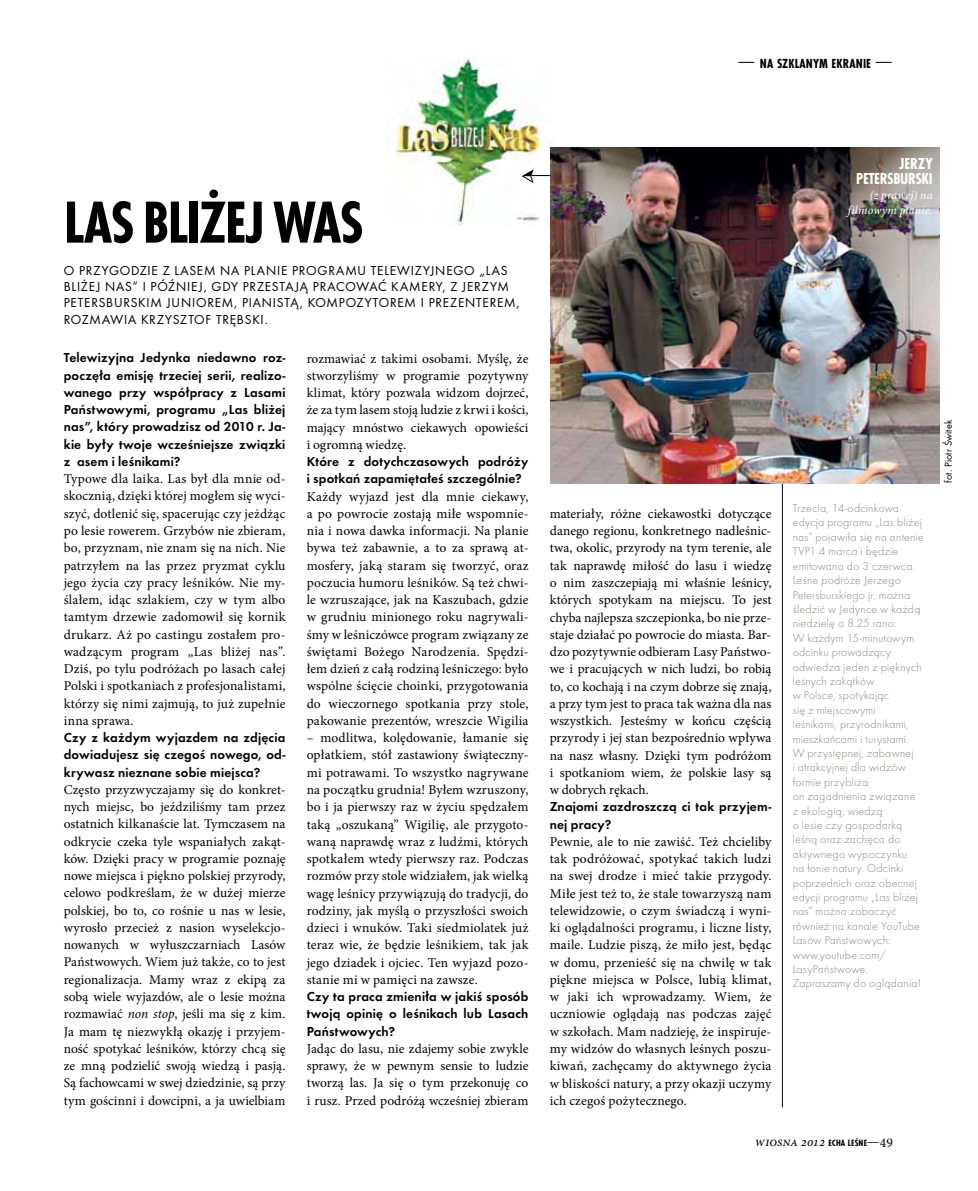
<style>
.page{position:relative;width:978px;height:1191px;background:#fff}
.page>*{position:absolute;margin:0;border:0;box-sizing:border-box;transform-origin:0 0}
.t1{font:700 61.5px "Futura Con";letter-spacing:-.03em;color:#000}
.t2{font:23.55px "Minion Pro";color:#000}
.t3{font:700 16.5px/15.8px "Futura Con";letter-spacing:-.015em;color:#fff;text-align:right}
.t4{font:700 13.65px "Futura Con";letter-spacing:.005em;color:#000}
.t5{font:13.5px/17.2px "Minion Pro";letter-spacing:.005em;color:#000;text-align:justify}
.t6{font:13.5px/17.2px "Futura Dem";letter-spacing:.01em;color:#000;text-align:justify}
.t7{font:13.5px/16.2px "Futura Boo";letter-spacing:.06em;color:#000}
.t8{font:italic 13.5px "Minion Pro";letter-spacing:-.005em;color:#000}
.t9{font:300 12px/14.4px "Futura";letter-spacing:.015em;color:#8e857b}
.t10{font:italic 12px/15px "Minion Pro";letter-spacing:.015em;color:#fff;text-align:right}
.t11{font:10.5px "Futura Boo";color:#000}
.s1{font-family:"Minion Pro";font-weight:400;font-size:19.5px}
.s2{font-style:italic}
.s3{font-family:"Futura Con";font-weight:700;font-style:normal;font-size:9.45px}
.s4{font-style:normal}
</style>
<div class="page">
<img style="left:393px;top:57px;width:161px;height:169px">
<svg style="left:531px;top:175px;width:252px;height:933px"></svg>
<img style="left:551px;top:148px;width:388px;height:335px">
<p class="t4" style="left:737px;top:55px;width:157px"><span class="s1">—</span> NA SZKLANYM EKRANIE <span class="s1">—</span></p>
<h2 class="t2" style="left:534px;top:193px;width:15px;rotate:-180deg">➢</h2>
<h1 class="t1" style="left:64px;top:187px;width:301px">LAS BLIŻEJ WAS</h1>
<p class="t7" style="left:64px;top:262px;width:457px">O PRZYGODZIE Z LASEM NA PLANIE PROGRAMU TELEWIZYJNEGO „LAS BLIŻEJ NAS” I PÓŹNIEJ, GDY PRZESTAJĄ PRACOWAĆ KAMERY, Z JERZYM PETERSBURSKIM JUNIOREM, PIANISTĄ, KOMPOZYTOREM I PREZENTEREM, ROZMAWIA KRZYSZTOF TRĘBSKI.</p>
<p class="t6" style="left:64px;top:348px;width:223px">Telewizyjna Jedynka niedawno roz&shy;poczęła emisję trzeciej serii, realizo&shy;wanego przy współpracy z Lasami Państwowymi, programu „Las bliżej nas”, który prowadzisz od 2010 r. Ja&shy;kie były twoje wcześniejsze związki z asem i leśnikami?</p>
<p class="t5" style="left:64px;top:470px;width:223px">Typowe dla laika. Las był dla mnie od&shy;skocznią, dzięki której mogłem się wyci&shy;szyć, dotlenić się, spacerując czy jeżdżąc po lesie rowerem. Grzybów nie zbieram, bo, przyznam, nie znam się na nich. Nie patrzyłem na las przez pryzmat cyklu jego życia czy pracy leśników. Nie my&shy;ślałem, idąc szlakiem, czy w tym albo tamtym drzewie zadomowił się kornik drukarz. Aż po castingu zostałem pro&shy;wadzącym program „Las bliżej nas”.<br>Dziś, po tylu podróżach po lasach całej Polski i spotkaniach z profesjonalistami, którzy się nimi zajmują, to już zupełnie inna sprawa.</p>
<p class="t6" style="left:64px;top:728px;width:223px">Czy z każdym wyjazdem na zdjęcia dowiadujesz się czegoś nowego, od&shy;krywasz nieznane sobie miejsca?</p>
<p class="t5" style="left:64px;top:781px;width:223px">Często przyzwyczajamy się do konkret&shy;nych miejsc, bo jeździliśmy tam przez ostatnich kilkanaście lat. Tymczasem na odkrycie czeka tyle wspaniałych zakąt&shy;ków. Dzięki pracy w programie poznaję nowe miejsca i piękno polskiej przyrody, celowo podkreślam, że w dużej mierze polskiej, bo to, co rośnie u nas w lesie, wyrosło przecież z nasion wyselekcjo&shy;nowanych w wyłuszczarniach Lasów Państwowych. Wiem już także, co to jest regionalizacja. Mamy wraz z ekipą za sobą wiele wyjazdów, ale o lesie można rozmawiać <span class="s2">non stop</span>, jeśli ma się z kim.<br>Ja mam tę niezwykłą okazję i przyjem&shy;ność spotykać leśników, którzy chcą się ze mną podzielić swoją wiedzą i pasją.<br>Są fachowcami w swej dziedzinie, są przy tym gościnni i dowcipni, a ja uwielbiam</p>
<p class="t5" style="left:307px;top:350px;width:223px">rozmawiać z takimi osobami. Myślę, że stworzyliśmy w programie pozytywny klimat, który pozwala widzom dojrzeć, że za tym lasem stoją ludzie z krwi i kości, mający mnóstwo ciekawych opowieści i ogromną wiedzę.</p>
<p class="t6" style="left:307px;top:452px;width:223px">Które z dotychczasowych podróży i spotkań zapamiętałeś szczególnie?</p>
<p class="t5" style="left:307px;top:488px;width:223px">Każdy wyjazd jest dla mnie ciekawy, a po powrocie zostają miłe wspomnie&shy;nia i nowa dawka informacji. Na planie bywa też zabawnie, a to za sprawą at&shy;mosfery, jaką staram się tworzyć, oraz poczucia humoru leśników. Są też chwi&shy;le wzruszające, jak na Kaszubach, gdzie w grudniu minionego roku nagrywali&shy;śmy w leśniczówce program związany ze świętami Bożego Narodzenia. Spędzi&shy;łem dzień z całą rodziną leśniczego: było wspólne ścięcie choinki, przygotowania do wieczornego spotkania przy stole, pakowanie prezentów, wreszcie Wigilia</p>
<p class="t5" style="left:307px;top:729px;width:223px">– modlitwa, kolędowanie, łamanie się opłatkiem, stół zastawiony świąteczny&shy;mi potrawami. To wszystko nagrywane na początku grudnia! Byłem wzruszony, bo i ja pierwszy raz w życiu spędzałem taką „oszukaną” Wigilię, ale przygoto&shy;waną naprawdę wraz z ludźmi, których spotkałem wtedy pierwszy raz. Podczas rozmów przy stole widziałem, jak wielką wagę leśnicy przywiązują do tradycji, do rodziny, jak myślą o przyszłości swoich dzieci i wnuków. Taki siedmiolatek już teraz wie, że będzie leśnikiem, tak jak jego dziadek i ojciec. Ten wyjazd pozo&shy;stanie mi w pamięci na zawsze.</p>
<p class="t6" style="left:307px;top:987px;width:223px">Czy ta praca zmieniła w jakiś sposób twoją opinię o leśnikach lub Lasach Państwowych?</p>
<p class="t5" style="left:307px;top:1040px;width:223px">Jadąc do lasu, nie zdajemy sobie zwykle sprawy, że w pewnym sensie to ludzie tworzą las. Ja się o tym przekonuję co i rusz. Przed podróżą wcześniej zbieram</p>
<p class="t3" style="left:856px;top:155px;width:78px">JERZY<br>PETERSBURSKI</p>
<p class="t10" style="left:848px;top:188px;width:86px">(z prawej) na filmowym planie.</p>
<p class="t5" style="left:550px;top:505px;width:223px">materiały, różne ciekawostki dotyczące danego regionu, konkretnego nadleśnic&shy;twa, okolic, przyrody na tym terenie, ale tak naprawdę miłość do lasu i wiedzę o nim zaszczepiają mi właśnie leśnicy, których spotykam na miejscu. To jest chyba najlepsza szczepionka, bo nie prze&shy;staje działać po powrocie do miasta. Bar&shy;dzo pozytywnie odbieram Lasy Państwo&shy;we i pracujących w nich ludzi, bo robią to, co kochają i na czym dobrze się znają, a przy tym jest to praca tak ważna dla nas wszystkich. Jesteśmy w końcu częścią przyrody i jej stan bezpośrednio wpływa na nasz własny. Dzięki tym podróżom i spotkaniom wiem, że polskie lasy są w dobrych rękach.</p>
<p class="t6" style="left:550px;top:797px;width:223px">Znajomi zazdroszczą ci tak przyjem&shy;nej pracy?</p>
<p class="t5" style="left:550px;top:833px;width:223px">Pewnie, ale to nie zawiść. Też chcieliby tak podróżować, spotykać takich ludzi na swej drodze i mieć takie przygody.<br>Miłe jest też to, że stale towarzyszą nam telewidzowie, o czym świadczą i wyni&shy;ki oglądalności programu, i liczne listy, maile. Ludzie piszą, że miło jest, będąc w domu, przenieść się na chwilę w tak piękne miejsca w Polsce, lubią klimat, w jaki ich wprowadzamy. Wiem, że uczniowie oglądają nas podczas zajęć w szkołach. Mam nadzieję, że inspiruje&shy;my widzów do własnych leśnych poszu&shy;kiwań, zachęcamy do aktywnego życia w bliskości natury, a przy okazji uczymy ich czegoś pożytecznego.</p>
<p class="t9" style="left:793px;top:501px;width:133px">Trzecia, 14-odcinkowa edycja programu „Las bliżej nas” pojawiła się na antenie<br>TVP1 4 marca i będzie emitowana do 3 czerwca.<br>Leśne podróże Jerzego<br>Petersburskiego jr. można śledzić w Jedynce w każdą niedzielę o 8.25 rano.<br>W każdym 15-minutowym odcinku prowadzący odwiedza jeden z pięknych leśnych zakątków<br>w Polsce, spotykając<br>się z miejscowymi<br>leśnikami, przyrodnikami, mieszkańcami i turystami.<br>W przystępnej, zabawnej<br>i atrakcyjnej dla widzów formie przybliża<br>on zagadnienia związane z ekologią, wiedzą<br>o lesie czy gospodarką leśną oraz zachęca do aktywnego wypoczynku<br>na łonie natury. Odcinki poprzednich oraz obecnej edycji programu „Las bliżej nas” można zobaczyć również na kanale YouTube<br>Lasów Państwowych: www.youtube.com/<br>LasyPaństwowe.<br>Zapraszamy do oglądania!</p>
<p class="t8" style="left:755px;top:1132px;width:139px">wiosna 2012 <span class="s3">ECHA LEŚNE</span><span class="s4">—49</span></p>
<p class="t11" style="left:942px;top:483px;width:65px;rotate:-90deg">FOT. PIOTR ŚWITEK</p>
</div>
